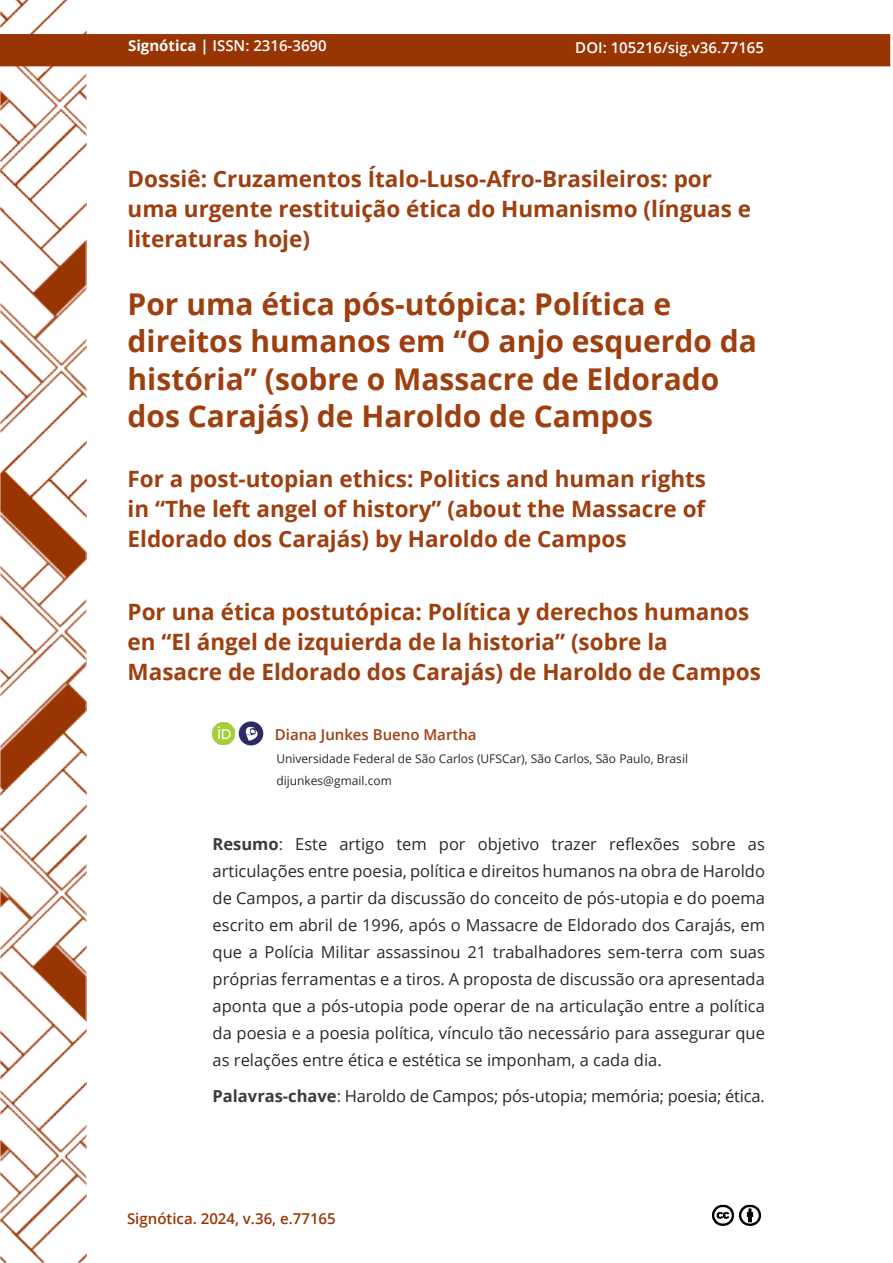
<style>
.page{position:relative;width:893px;height:1263px;background:#fff}
.page>*{position:absolute;margin:0;border:0;box-sizing:border-box;transform-origin:0 0}
.t1{font:700 30px/37.5px "Open Sans";color:#9e3f0f}
.t2{font:700 22.5px/30px "Open Sans";color:#9e3f0f}
.t3{font:16.5px/27px "Open Sans";color:#282827;text-align:justify}
.t4{font:600 15px "Open Sans";color:#fff}
.t5{font:600 15px "Open Sans";color:#993603}
.t6{font:600 15px "Open Sans";color:#9e3f0f}
.t7{font:12px/22.5px "Open Sans";color:#282827}
.s1{font-weight:700}
.s2{font-weight:700;color:#3c3b3b}
.s3{color:#3c3b3b}
</style>
<div class="page">
<img style="left:0;top:0;width:87px;height:1263px">
<div style="left:0;top:34px;width:890px;height:32px;background:#983503"></div>
<img style="left:712px;top:1204px;width:22px;height:23px">
<img style="left:739px;top:1204px;width:22px;height:23px">
<img style="left:238px;top:721px;width:26px;height:25px">
<img style="left:213px;top:722px;width:22px;height:23px">
<p class="t4" style="left:128px;top:35px;width:200px"><span class="s1">Signótica |</span> ISSN: 2316-3690</p>
<p class="t4" style="left:575px;top:37px;width:190px">DOI: 105216/sig.v36.77165</p>
<h2 class="t2" style="left:128px;top:164px;width:625px">Dossiê: Cruzamentos Ítalo-Luso-Afro-Brasileiros: por uma urgente restituição ética do Humanismo (línguas e literaturas hoje)</h2>
<h1 class="t1" style="left:128px;top:284px;width:631px">Por uma ética pós-utópica: Política e direitos humanos em “O anjo esquerdo da história” (sobre o Massacre de Eldorado dos Carajás) de Haroldo de Campos</h1>
<h2 class="t2" style="left:128px;top:463px;width:580px;text-align:justify">For a post-utopian ethics: Politics and human rights in “The left angel of history” (about the Massacre of Eldorado dos Carajás) by Haroldo de Campos</h2>
<h2 class="t2" style="left:128px;top:596px;width:635px">Por una ética postutópica: Política y derechos humanos en “El ángel de izquierda de la historia” (sobre la<br>Masacre de Eldorado dos Carajás) de Haroldo de Campos</h2>
<p class="t6" style="left:275px;top:724px;width:203px">Diana Junkes Bueno Martha</p>
<p class="t7" style="left:276px;top:747px;width:413px">Universidade Federal de São Carlos (UFSCar), São Carlos, São Paulo, Brasil dijunkes@gmail.com</p>
<p class="t3" style="left:213px;top:830px;width:554px"><span class="s2">Resumo</span><span class="s3">:</span> Este artigo tem por objetivo trazer reflexões sobre as articulações entre poesia, política e direitos humanos na obra de Haroldo de Campos, a partir da discussão do conceito de pós-utopia e do poema escrito em abril de 1996, após o Massacre de Eldorado dos Carajás, em que a Polícia Militar assassinou 21 trabalhadores sem-terra com suas próprias ferramentas e a tiros. A proposta de discussão ora apresentada aponta que a pós-utopia pode operar de na articulação entre a política da poesia e a poesia política, vínculo tão necessário para assegurar que as relações entre ética e estética se imponham, a cada dia.</p>
<p class="t3" style="left:213px;top:1082px;width:554px"><span class="s2">Palavras-chave</span><span class="s3">:</span> Haroldo de Campos; pós-utopia; memória; poesia; ética.</p>
<p class="t5" style="left:127px;top:1208px;width:210px">Signótica. 2024, v.36, e.77165</p>
</div>
